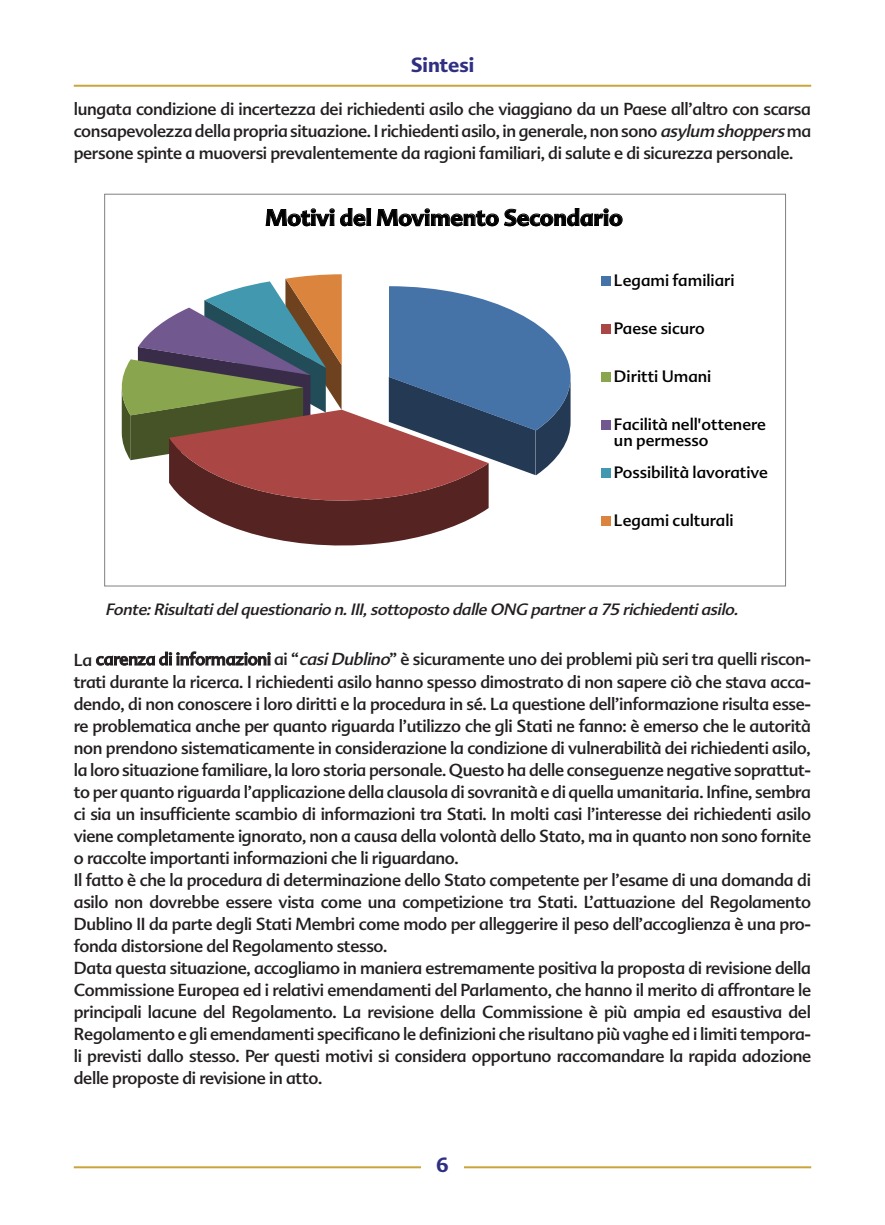
<style>
.page{position:relative;width:885px;height:1225px;background:#fff}
.page>*{position:absolute;margin:0;border:0;box-sizing:border-box;transform-origin:0 0}
.t1{font:22.2px "Advert Bold+SRPARR";color:#000}
.t2{font:700 20px "Advert";color:#303083}
.t3{font:17px/22px "Advert";letter-spacing:-.02em;color:#231f20;text-align:justify}
.t4{font:16.2px/15.8px "Advert Regular+UKCTDF";color:#000}
.t5{font:italic 16px "Advert";color:#231f20}
.s1{font-style:italic}
</style>
<div class="page">
<hr style="left:74px;top:85px;width:737px;height:2px;background:#caa53b">
<hr style="left:74px;top:1166px;width:737px;height:2px;background:#caa53b">
<div style="left:421px;top:1151px;width:42px;height:29px;background:#fff"></div>
<svg style="left:121px;top:274px;width:449px;height:272px"></svg>
<div style="left:601px;top:276px;width:10px;height:10px;background:#4572a7"></div>
<div style="left:601px;top:324px;width:10px;height:10px;background:#aa4643"></div>
<div style="left:601px;top:372px;width:10px;height:10px;background:#89a54e"></div>
<div style="left:601px;top:420px;width:10px;height:10px;background:#71588f"></div>
<div style="left:601px;top:468px;width:10px;height:10px;background:#4198af"></div>
<div style="left:601px;top:516px;width:10px;height:10px;background:#db843d"></div>
<p class="t2" style="left:411px;top:54px;width:65px">Sintesi</p>
<p class="t3" style="left:74px;top:98px;width:739px">lungata condizione di incertezza dei richiedenti asilo che viaggiano da un Paese all’altro con scarsa consapevolezza della propria situazione. I richiedenti asilo, in generale, non sono <span class="s1">asylum shoppers</span>ma persone spinte a muoversi prevalentemente da ragioni familiari, di salute e di sicurezza personale.</p>
<h1 class="t1" style="left:265px;top:205px;width:359px">Motivi del Movimento Secondario</h1>
<p class="t4" style="left:614px;top:272px;width:122px">Legami familiari</p>
<p class="t4" style="left:614px;top:320px;width:92px">Paese sicuro</p>
<p class="t4" style="left:614px;top:368px;width:99px">Diritti Umani</p>
<p class="t4" style="left:614px;top:416px;width:153px">Facilità nell'ottenere un permesso</p>
<p class="t4" style="left:614px;top:464px;width:155px">Possibilità lavorative</p>
<p class="t4" style="left:614px;top:512px;width:121px">Legami culturali</p>
<p class="t5" style="left:105px;top:600px;width:637px">Fonte:Risultatidelq uestionario n.III, sottoposto dalle ONG partner a 75 richiedentiasilo.</p>
<p class="t3" style="left:74px;top:648px;width:738px;text-align:left">La carenza di informazioni ai “<span class="s1">casiDublino</span>” è sicuramente uno dei problemi più seri tra quelli riscon&shy;trati durante la ricerca. I richiedenti asilo hanno spesso dimostrato di non sapere ciò che stava acca&shy;dendo, di non conoscere i loro diritti e la procedura in sé. La questione dell’informazione risulta esse&shy;re problematica anche per quanto riguarda l’utilizzo che gli Stati ne fanno: è emerso che le autorità non prendono sistematicamente in considerazione la condizione di vulnerabilità dei richiedenti asilo, la loro situazione familiare, la loro storia personale. Questo ha delle conseguenze negative soprattut&shy;to per quanto riguarda l’applicazione della clausola di sovranità e di quella umanitaria. Infine, sembra ci sia un insufficiente scambio di informazioni tra Stati. In molti casi l’interesse dei richiedenti asilo viene completamente ignorato, non a causa della volontà dello Stato, ma in quanto non sono fornite o raccolte importanti informazioni che li riguardano.<br>Il fatto è che la procedura di determinazione dello Stato competente per l’esame di una domanda di asilo non dovrebbe essere vista come una competizione tra Stati. L’attuazione del Regolamento Dublino II da parte degli Stati Membri come modo per alleggerire il peso dell’accoglienza è una pro&shy;fonda distorsione del Regolamento stesso.<br>Data questa situazione, accogliamo in maniera estremamente positiva la proposta di revisione della Commissione Europea ed i relativi emendamenti del Parlamento, che hanno il merito di affrontare le principali lacune del Regolamento. La revisione della Commissione è più ampia ed esaustiva del Regolamento e gli emendamenti specificano le definizioni che risultano più vaghe ed i limiti tempora&shy;li previsti dallo stesso. Per questi motivi si considera opportuno raccomandare la rapida adozione delle proposte di revisione in atto.</p>
<p class="t2" style="left:436px;top:1153px;width:14px">6</p>
</div>
